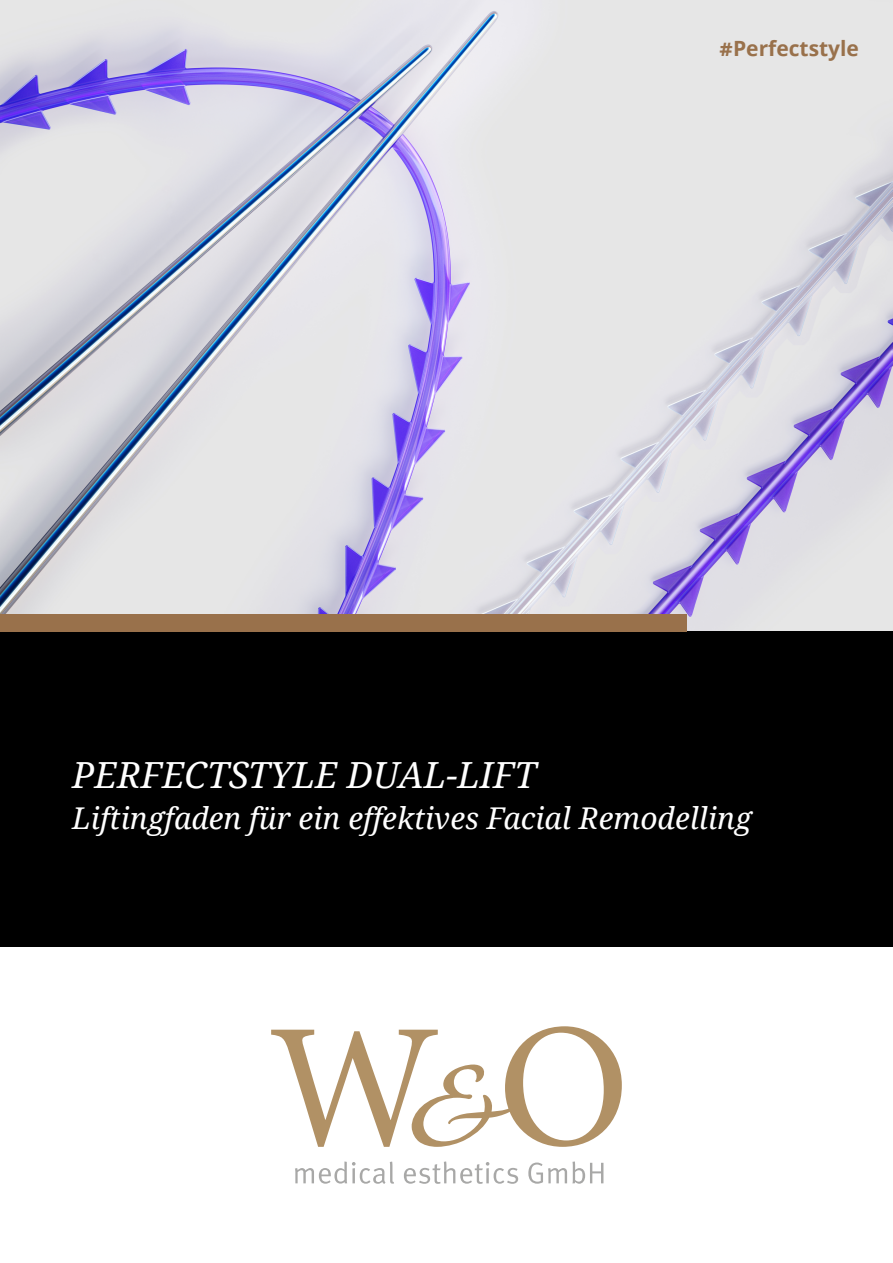
<style>
.page{position:relative;width:893px;height:1263px;background:#fff}
.page>*{position:absolute;margin:0;border:0;box-sizing:border-box;transform-origin:0 0}
.t1{font:italic 36px "Noto Serif";color:#fff}
.t2{font:italic 30px "Noto Serif";color:#fff}
.t3{font:700 21px "Noto Sans";color:#99714b}
</style>
<div class="page">
<img style="left:0;top:0;width:893px;height:631px">
<div style="left:0;top:631px;width:893px;height:316px;background:#000"></div>
<div style="left:0;top:614px;width:687px;height:17px;background:#99714b"></div>
<svg style="left:295px;top:1161px;width:308px;height:23px"></svg>
<svg style="left:271px;top:1026px;width:351px;height:121px"></svg>
<p class="t3" style="left:719px;top:34px;width:141px">#Perfectstyle</p>
<p class="t1" style="left:72px;top:750px;width:466px">PERFECTSTYLE DUAL-LIFT</p>
<p class="t2" style="left:72px;top:797px;width:681px">Liftingfaden für ein effektives Facial Remodelling</p>
</div>
